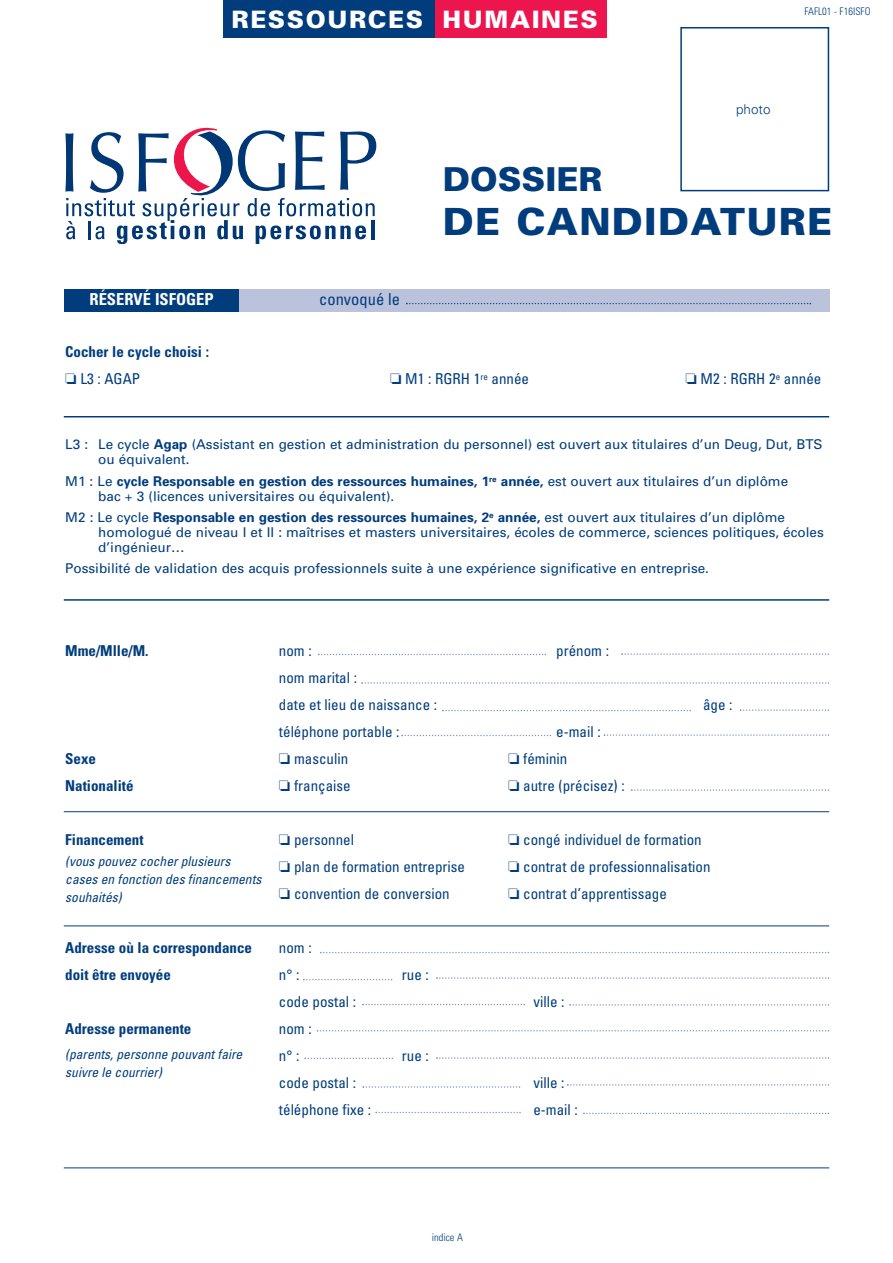
<style>
.page{position:relative;width:893px;height:1263px;background:#fff}
.page>*{position:absolute;margin:0;border:0;box-sizing:border-box;transform-origin:0 0}
.t1{font:900 37.5px "Univers";letter-spacing:.035em;color:#013d7d}
.t2{font:900 33px "Univers";color:#013d7d}
.t3{font:900 24px "Univers";letter-spacing:.065em;color:#fff}
.t4{font:700 condensed 16.5px "Univers";color:#fff}
.t5{font:condensed 16.5px "Univers";color:#013d7d}
.t6{font:condensed 15px/27px "Univers";color:#013d7d}
.t7{font:700 condensed 15px/27px "Univers";color:#013d7d}
.t8{font:13.5px/15px "Univers";color:#013d7d}
.t9{font:italic condensed 13.5px/18px "Univers";color:#013d7d}
.t10{font:300 13.5px "Univers";color:#013d7d}
.t11{font:300 condensed 10.5px "Univers LT Std";color:#013d7d}
.s1{font-weight:400}
.s2{font-weight:700}
</style>
<div class="page">
<svg style="left:65px;top:128px;width:311px;height:115px"></svg>
<div style="left:434px;top:0;width:173px;height:37px;background:#ed154e"></div>
<div style="left:223px;top:0;width:212px;height:37px;background:#013d7d"></div>
<hr style="left:64px;top:599px;width:765px;height:2px;background:#013d7d">
<hr style="left:64px;top:416px;width:765px;height:1px;background:#013d7d">
<svg style="left:318px;top:654px;width:228px;height:1px"></svg>
<svg style="left:361px;top:682px;width:468px;height:2px"></svg>
<svg style="left:442px;top:710px;width:249px;height:1px"></svg>
<svg style="left:320px;top:952px;width:509px;height:1px"></svg>
<svg style="left:363px;top:1086px;width:157px;height:2px"></svg>
<svg style="left:436px;top:977px;width:393px;height:2px"></svg>
<svg style="left:362px;top:1004px;width:163px;height:1px"></svg>
<svg style="left:569px;top:1004px;width:260px;height:2px"></svg>
<svg style="left:621px;top:653px;width:208px;height:2px"></svg>
<svg style="left:401px;top:735px;width:150px;height:1px"></svg>
<svg style="left:604px;top:734px;width:225px;height:2px"></svg>
<svg style="left:740px;top:709px;width:89px;height:2px"></svg>
<svg style="left:631px;top:789px;width:198px;height:2px"></svg>
<svg style="left:436px;top:1057px;width:393px;height:2px"></svg>
<svg style="left:305px;top:1057px;width:88px;height:2px"></svg>
<svg style="left:303px;top:979px;width:89px;height:1px"></svg>
<svg style="left:317px;top:1030px;width:512px;height:1px"></svg>
<svg style="left:567px;top:1084px;width:262px;height:2px"></svg>
<svg style="left:376px;top:1112px;width:145px;height:1px"></svg>
<svg style="left:583px;top:1113px;width:246px;height:1px"></svg>
<hr style="left:64px;top:925px;width:765px;height:1px;background:#013d7d">
<hr style="left:64px;top:811px;width:765px;height:1px;background:#013d7d">
<hr style="left:64px;top:1167px;width:765px;height:1px;background:#013d7d">
<div style="left:680px;top:27px;width:149px;height:164px;border:2px solid #013d7d"></div>
<div style="left:64px;top:289px;width:765px;height:23px;background:#bbc2db"></div>
<div style="left:64px;top:289px;width:175px;height:23px;background:#013d7d"></div>
<svg style="left:406px;top:303px;width:405px;height:1px"></svg>
<h3 class="t3" style="left:231px;top:11px;width:368px">RESSOURCES HUMAINES</h3>
<p class="t11" style="left:804px;top:8px;width:68px">FAFL01 - F16ISFO</p>
<p class="t10" style="left:736px;top:105px;width:36px">photo</p>
<p class="t4" style="left:90px;top:293px;width:126px">RÉSERVÉ ISFOGEP</p>
<p class="t5" style="left:319px;top:293px;width:83px">convoqué le</p>
<h2 class="t2" style="left:443px;top:167px;width:161px">DOSSIER</h2>
<h1 class="t1" style="left:443px;top:208px;width:391px">DE CANDIDATURE</h1>
<p class="t7" style="left:65px;top:340px;width:145px">Cocher le cycle choisi : ❏ <span class="s1">L3 : AGAP</span></p>
<p class="t6" style="left:390px;top:367px;width:140px">❏ M1 : RGRH 1<sup>re</sup> année</p>
<p class="t6" style="left:686px;top:367px;width:137px">❏ M2 : RGRH 2<sup>e</sup> année</p>
<p class="t8" style="left:98px;top:438px;width:726px;text-indent:-33px">L3 : Le cycle <span class="s2">Agap</span> (Assistant en gestion et administration du personnel) est ouvert aux titulaires d’un Deug, Dut, BTS ou équivalent.</p>
<p class="t8" style="left:98px;top:474px;width:691px;text-indent:-33px">M1 : Le <span class="s2">cycle Responsable en gestion des ressources humaines, 1</span><sup>re</sup> <span class="s2">année,</span> est ouvert aux titulaires d’un diplôme bac + 3 (licences universitaires ou équivalent).</p>
<p class="t8" style="left:98px;top:511px;width:727px;text-indent:-33px">M2 : Le cycle <span class="s2">Responsable en gestion des ressources humaines, 2</span><sup>e</sup> <span class="s2">année,</span> est ouvert aux titulaires d’un diplôme homologué de niveau I et II : maîtrises et masters universitaires, écoles de commerce, sciences politiques, écoles d’ingénieur…</p>
<p class="t8" style="left:65px;top:562px;width:645px">Possibilité de validation des acquis professionnels suite à une expérience significative en entreprise.</p>
<p class="t7" style="left:65px;top:638px;width:85px">Mme/Mlle/M.</p>
<p class="t6" style="left:279px;top:638px;width:34px">nom :</p>
<p class="t6" style="left:556px;top:638px;width:54px">prénom :</p>
<p class="t6" style="left:279px;top:665px;width:160px">nom marital :<br>date et lieu de naissance :</p>
<p class="t6" style="left:279px;top:719px;width:122px">téléphone portable :</p>
<p class="t6" style="left:556px;top:719px;width:46px">e-mail :</p>
<p class="t6" style="left:703px;top:692px;width:31px">âge :</p>
<p class="t7" style="left:65px;top:746px;width:32px">Sexe</p>
<p class="t6" style="left:279px;top:746px;width:71px">❏ masculin</p>
<p class="t6" style="left:508px;top:746px;width:61px">❏ féminin</p>
<p class="t7" style="left:65px;top:773px;width:70px">Nationalité</p>
<p class="t6" style="left:279px;top:773px;width:73px">❏ française</p>
<p class="t6" style="left:508px;top:773px;width:118px">❏ autre (précisez) :</p>
<p class="t7" style="left:65px;top:827px;width:80px">Financement</p>
<p class="t6" style="left:279px;top:827px;width:77px">❏ personnel</p>
<p class="t6" style="left:508px;top:827px;width:195px">❏ congé individuel de formation</p>
<p class="t6" style="left:279px;top:854px;width:188px">❏ plan de formation entreprise</p>
<p class="t6" style="left:508px;top:854px;width:204px">❏ contrat de professionnalisation</p>
<p class="t6" style="left:279px;top:881px;width:172px">❏ convention de conversion</p>
<p class="t6" style="left:508px;top:881px;width:160px">❏ contrat d’apprentissage</p>
<p class="t9" style="left:65px;top:854px;width:198px">(vous pouvez cocher plusieurs cases en fonction des financements souhaités)</p>
<p class="t7" style="left:65px;top:935px;width:188px">Adresse où la correspondance</p>
<p class="t6" style="left:279px;top:935px;width:34px">nom :</p>
<p class="t7" style="left:65px;top:962px;width:107px">doit être envoyée</p>
<p class="t6" style="left:279px;top:962px;width:22px">n° :</p>
<p class="t6" style="left:402px;top:962px;width:28px">rue :</p>
<p class="t6" style="left:279px;top:989px;width:79px">code postal :</p>
<p class="t6" style="left:533px;top:989px;width:33px">ville :</p>
<p class="t7" style="left:65px;top:1016px;width:128px">Adresse permanente</p>
<p class="t6" style="left:279px;top:1016px;width:34px">nom : n° :</p>
<p class="t9" style="left:65px;top:1046px;width:179px">(parents, personne pouvant faire suivre le courrier)</p>
<p class="t6" style="left:402px;top:1043px;width:28px">rue :</p>
<p class="t6" style="left:279px;top:1070px;width:79px">code postal :</p>
<p class="t6" style="left:533px;top:1070px;width:33px">ville :</p>
<p class="t6" style="left:279px;top:1097px;width:94px">téléphone fixe :</p>
<p class="t6" style="left:533px;top:1097px;width:46px">e-mail :</p>
<p class="t11" style="left:432px;top:1234px;width:33px">indice A</p>
</div>
